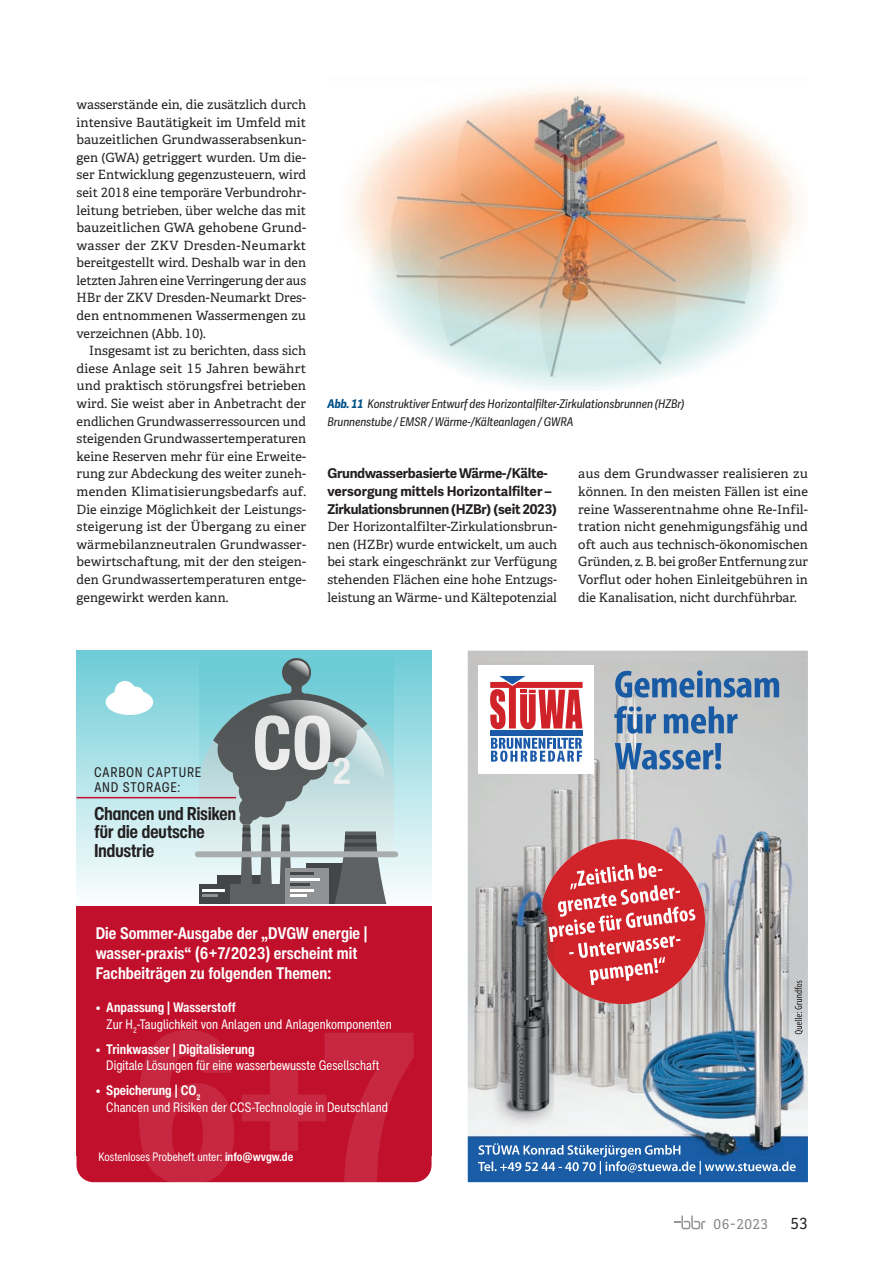
<style>
.page{position:relative;width:893px;height:1263px;background:#fff}
.page>*{position:absolute;margin:0;border:0;box-sizing:border-box;transform-origin:0 0}
.t1{font:800 condensed 210px "Helvetica Now Display";color:#fff}
.t2{font:700 condensed 18.3px/18.8px "Helvetica Now Display";letter-spacing:.01em;color:#231f20}
.t3{font:700 condensed 16.5px/20.2px "Helvetica Now Text";color:#fff}
.t4{font:15.3px "Adelle";color:#231f20}
.t5{font:condensed 13.65px/15px "Helvetica Now Display";letter-spacing:.09em;color:#231f20}
.t6{font:condensed 13.5px/16.5px "Helvetica Now Text";color:#fff}
.t7{font:700 13.5px/17.5px "Adelle Sans";letter-spacing:-.02em;color:#231f20}
.t8{font:700 condensed 13.5px "Helvetica Now Text";color:#fff}
.t9{font:13.5px "Adelle";letter-spacing:.03em;color:#808285}
.t10{font:12.75px/17.5px "Adelle";color:#231f20;text-align:justify}
.t11{font:italic 12px/17.5px "Adelle Sans Cnd";color:#231f20}
.t12{font:condensed 12px "Helvetica Now Text";color:#fff}
.s1{font-weight:700;color:#004f87}
.s2{font-weight:700}
</style>
<div class="page">
<svg style="left:674px;top:1215px;width:31px;height:14px"></svg>
<img style="left:349px;top:87px;width:452px;height:303px">
<img style="left:468px;top:651px;width:340px;height:531px">
<div style="left:478px;top:665px;width:116px;height:109px;background:#fff"></div>
<div style="left:490px;top:730px;width:93px;height:5px;background:#1b5aa8"></div>
<svg style="left:490px;top:676px;width:93px;height:53px"></svg>
<svg style="left:491px;top:738px;width:91px;height:24px"></svg>
<svg style="left:478px;top:1143px;width:318px;height:31px;background:#4377b1"></svg>
<svg style="left:615px;top:743px;width:106px;height:27px;background:#7696b8"></svg>
<svg style="left:614px;top:706px;width:123px;height:28px;background:#7c99b8"></svg>
<svg style="left:615px;top:670px;width:164px;height:28px;background:#7896b5"></svg>
<svg style="left:795px;top:980px;width:8px;height:54px"></svg>
<img style="left:468px;top:839px;width:86px;height:290px">
<svg style="left:535px;top:834px;width:175px;height:175px;background:#cc696d"></svg>
<div style="left:77px;top:1136px;width:355px;height:46px;background:#c1102c;border-radius:17px"></div>
<div style="left:77px;top:906px;width:355px;height:250px;background:#c1102c"></div>
<div style="left:77px;top:651px;width:355px;height:253px;background:linear-gradient(to bottom,#6dccd6,#fcfefe)"></div>
<svg style="left:199px;top:658px;width:195px;height:246px;background:#83b1b6"></svg>
<div style="left:195px;top:851px;width:203px;height:6px;background:#aaadad;border-radius:3px"></div>
<svg style="left:210px;top:700px;width:175px;height:176px;background:#a2aeaf"></svg>
<svg style="left:285px;top:660px;width:24px;height:25px"></svg>
<svg style="left:106px;top:681px;width:47px;height:34px"></svg>
<hr style="left:77px;top:797px;width:159px;height:1px;background:#c1102c">
<p class="t10" style="left:77px;top:96px;width:231px">wasserstände ein, die zusätzlich durch intensive Bautätigkeit im Umfeld mit bauzeitlichen Grundwasserabsenkun&shy;gen (GWA) getriggert wurden. Um die&shy;ser Entwicklung gegenzusteuern, wird seit 2018 eine temporäre Verbundrohr&shy;leitung betrieben, über welche das mit bauzeitlichen GWA gehobene Grund&shy;wasser der ZKV Dresden-Neumarkt bereitgestellt wird. Deshalb war in den letzten Jahren eine Verringerung der aus HBr der ZKV Dresden-Neumarkt Dres&shy;den entnommenen Wassermengen zu verzeichnen (Abb. 10).</p>
<p class="t10" style="left:77px;top:342px;width:231px;text-indent:13px">Insgesamt ist zu berichten, dass sich diese Anlage seit 15 Jahren bewährt und praktisch störungsfrei betrieben wird. Sie weist aber in Anbetracht der endlichen Grundwasserressourcen und steigenden Grundwassertemperaturen keine Reserven mehr für eine Erweite&shy;rung zur Abdeckung des weiter zuneh&shy;menden Klimatisierungsbedarfs auf.<br>Die einzige Möglichkeit der Leistungs&shy;steigerung ist der Übergang zu einer wärmebilanzneutralen Grundwasser&shy;bewirtschaftung, mit der den steigen&shy;den Grundwassertemperaturen entge&shy;gengewirkt werden kann.</p>
<p class="t11" style="left:327px;top:395px;width:359px"><span class="s1">Abb. 11</span> Konstruktiver Entwurf des Horizontalfilter-Zirkulationsbrunnen (HZBr)<br>Brunnenstube / EMSR / Wärme-/Kälteanlagen / GWRA</p>
<p class="t7" style="left:327px;top:465px;width:231px">Grundwasserbasierte Wärme-/Kälte&shy;versorgung mittels Horizontalfilter –<br>Zirkulationsbrunnen (HZBr) (seit 2023)</p>
<p class="t10" style="left:327px;top:518px;width:231px">Der Horizontalfilter-Zirkulationsbrun&shy;nen (HZBr) wurde entwickelt, um auch bei stark eingeschränkt zur Verfügung stehenden Flächen eine hohe Entzugs&shy;leistung an Wärme- und Kältepotenzial</p>
<p class="t10" style="left:578px;top:465px;width:231px">aus dem Grundwasser realisieren zu können. In den meisten Fällen ist eine reine Wasserentnahme ohne Re-Infil&shy;tration nicht genehmigungsfähig und oft auch aus technisch-ökonomischen Gründen, z. B. bei großer Entfernung zur Vorflut oder hohen Einleitgebühren in die Kanalisation, nicht durchführbar.</p>
<p class="t5" style="left:94px;top:765px;width:108px">CARBON CAPTURE<br>AND STORAGE:</p>
<h2 class="t2" style="left:94px;top:804px;width:143px">Chancen und Risiken für die deutsche<br>Industrie</h2>
<p class="t3" style="left:96px;top:923px;width:273px">Die Sommer-Ausgabe der „DVGW energie | wasser-praxis“ (6+7/2023) erscheint mit<br>Fachbeiträgen zu folgenden Themen:</p>
<p class="t6" style="left:106px;top:999px;width:287px;text-indent:-11px"><span class="s2">• Anpassung | Wasserstoff<br></span>Zur H<sub>2</sub>-Tauglichkeit von Anlagen und Anlagenkomponenten</p>
<p class="t8" style="left:96px;top:1040px;width:160px">• Trinkwasser | Digitalisierung</p>
<p class="t6" style="left:106px;top:1057px;width:275px">Digitale Lösungen für eine wasserbewusste Gesellschaft</p>
<p class="t6" style="left:106px;top:1082px;width:283px;text-indent:-11px"><span class="s2">• Speicherung | CO</span><sub>2<br></sub>Chancen und Risiken der CCS-Technologie in Deutschland</p>
<h1 class="t1" style="left:133px;top:970px;width:290px">6+7</h1>
<p class="t12" style="left:98px;top:1149px;width:196px">Kostenloses Probeheft unter: <span class="s2">info@wvgw.de</span></p>
<p class="t9" style="left:714px;top:1216px;width:56px">06-2023</p>
<p class="t4" style="left:790px;top:1214px;width:19px">53</p>
</div>
